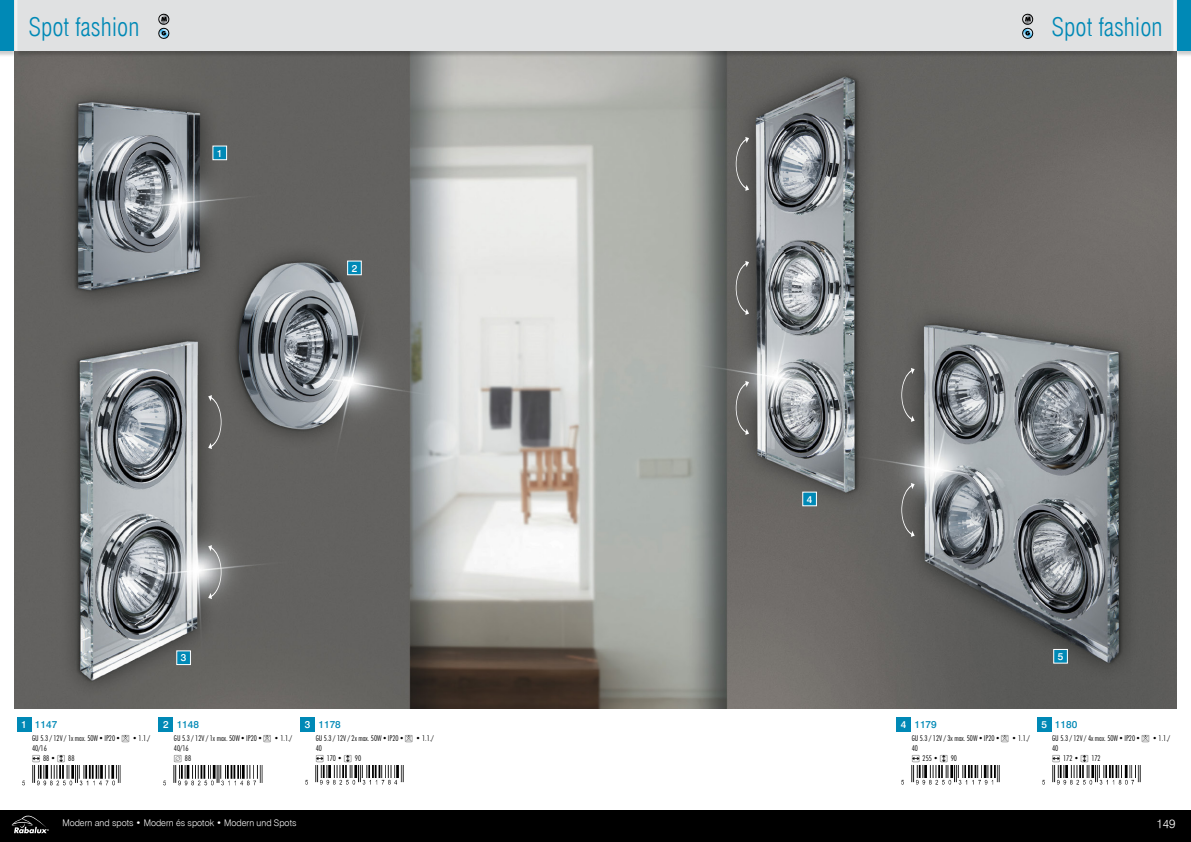
<style>
.page{position:relative;width:1191px;height:842px;background:#fff}
.page>*{position:absolute;margin:0;border:0;box-sizing:border-box;transform-origin:0 0}
.t1{font:25px "Swiss 721 Light Cond HU Normal";color:#0089b6}
.t2{font:12px "H Swiss 721 Light BT";color:#fff}
.t3{font:10px "Swiss 721 Medium HU Normal";color:#0089b6}
.t4{font:10px "Swiss 721 Medium HU Normal";color:#fff}
.t5{font:9px "H Swiss 721 Light BT";color:#fff}
.t6{font:8px/10px "Futura Lt Cn HU Normal";color:#000}
.s1{font-family:"R Lux Jelek 2"}
</style>
<div class="page">
<img style="left:14px;top:57px;width:1162px;height:652px">
<div style="left:15px;top:0;width:1160px;height:57px;background:#000;opacity:.2"></div>
<div style="left:18px;top:0;width:1154px;height:51px;background:#e0e1e2"></div>
<div style="left:0;top:0;width:17px;height:57px;background:#000;opacity:.2"></div>
<div style="left:0;top:0;width:14px;height:51px;background:#0089b6"></div>
<div style="left:1173px;top:0;width:18px;height:57px;background:#000;opacity:.2"></div>
<div style="left:1176px;top:0;width:15px;height:51px;background:#0089b6"></div>
<div style="left:0;top:811px;width:1191px;height:31px;background:#000"></div>
<svg style="left:12px;top:816px;width:37px;height:17px"></svg>
<div style="left:17px;top:717px;width:14px;height:14px;background:#0089b6"></div>
<div style="left:159px;top:717px;width:14px;height:14px;background:#0089b6"></div>
<div style="left:300px;top:717px;width:15px;height:14px;background:#0089b6"></div>
<div style="left:896px;top:717px;width:14px;height:14px;background:#0089b6"></div>
<div style="left:1037px;top:717px;width:14px;height:14px;background:#0089b6"></div>
<div style="left:213px;top:146px;width:14px;height:14px;background:#0089b6"></div>
<div style="left:213px;top:146px;width:14px;height:14px;border:1px solid #fff"></div>
<div style="left:347px;top:261px;width:14px;height:14px;background:#0089b6"></div>
<div style="left:347px;top:261px;width:14px;height:14px;border:1px solid #fff"></div>
<div style="left:177px;top:651px;width:13px;height:13px;background:#0089b6"></div>
<div style="left:176px;top:651px;width:15px;height:14px;border:1px solid #fff"></div>
<div style="left:802px;top:492px;width:14px;height:14px;background:#0089b6"></div>
<div style="left:802px;top:492px;width:14px;height:14px;border:1px solid #fff"></div>
<div style="left:1053px;top:649px;width:14px;height:14px;background:#0089b6"></div>
<div style="left:1053px;top:649px;width:14px;height:14px;border:1px solid #fff"></div>
<img style="left:22px;top:766px;width:99px;height:19px">
<img style="left:164px;top:766px;width:99px;height:19px">
<img style="left:306px;top:766px;width:98px;height:19px">
<img style="left:901px;top:766px;width:99px;height:19px">
<img style="left:1042px;top:766px;width:99px;height:19px">
<svg style="left:736px;top:137px;width:13px;height:54px"></svg>
<svg style="left:736px;top:261px;width:13px;height:54px"></svg>
<svg style="left:901px;top:368px;width:13px;height:54px"></svg>
<svg style="left:736px;top:381px;width:13px;height:54px"></svg>
<svg style="left:901px;top:483px;width:13px;height:54px"></svg>
<svg style="left:208px;top:395px;width:13px;height:54px"></svg>
<svg style="left:208px;top:545px;width:13px;height:54px"></svg>
<svg style="left:1022px;top:14px;width:11px;height:25px"></svg>
<svg style="left:158px;top:14px;width:12px;height:25px"></svg>
<h1 class="t1" style="left:28px;top:12px;width:113px">Spot fashion</h1>
<h1 class="t1" style="left:1051px;top:12px;width:113px">Spot fashion</h1>
<p class="t4" style="left:217px;top:147px;width:7px">1</p>
<p class="t4" style="left:352px;top:262px;width:7px">2</p>
<p class="t4" style="left:181px;top:652px;width:7px">3</p>
<p class="t4" style="left:807px;top:493px;width:7px">4</p>
<p class="t4" style="left:1057px;top:650px;width:7px">5</p>
<p class="t4" style="left:21px;top:718px;width:7px">1</p>
<p class="t4" style="left:163px;top:718px;width:7px">2</p>
<p class="t4" style="left:305px;top:718px;width:7px">3</p>
<p class="t4" style="left:900px;top:718px;width:7px">4</p>
<p class="t4" style="left:1041px;top:718px;width:7px">5</p>
<p class="t3" style="left:35px;top:718px;width:24px">1147</p>
<p class="t3" style="left:177px;top:718px;width:24px">1148</p>
<p class="t3" style="left:318px;top:718px;width:24px">1178</p>
<p class="t3" style="left:914px;top:718px;width:24px">1179</p>
<p class="t3" style="left:1055px;top:718px;width:24px">1180</p>
<p class="t6" style="left:32px;top:733px;width:119px">GU 5.3 / 12V / 1x max. 50W • IP20 • <span class="s1">I</span> • 1.1./<br>40/16<br><span class="s1">C</span> 88 • <span class="s1">B</span> 88</p>
<p class="t6" style="left:174px;top:733px;width:119px">GU 5.3 / 12V / 1x max. 50W • IP20 • <span class="s1">I</span> • 1.1./<br>40/16<br><span class="s1">A</span> 88</p>
<p class="t6" style="left:316px;top:733px;width:119px">GU 5.3 / 12V / 2x max. 50W • IP20 • <span class="s1">I</span> • 1.1./<br>40<br><span class="s1">C</span> 170 • <span class="s1">B</span> 90</p>
<p class="t6" style="left:911px;top:733px;width:119px">GU 5.3 / 12V / 3x max. 50W • IP20 • <span class="s1">I</span> • 1.1./<br>40<br><span class="s1">C</span> 255 • <span class="s1">B</span> 90</p>
<p class="t6" style="left:1052px;top:733px;width:119px">GU 5.3 / 12V / 4x max. 50W • IP20 • <span class="s1">I</span> • 1.1./<br>40<br><span class="s1">C</span> 172 • <span class="s1">B</span> 172</p>
<p class="t5" style="left:62px;top:817px;width:236px">Modern and spots • Modern és spotok • Modern und Spots</p>
<h2 class="t2" style="left:1156px;top:817px;width:21px">149</h2>
</div>
